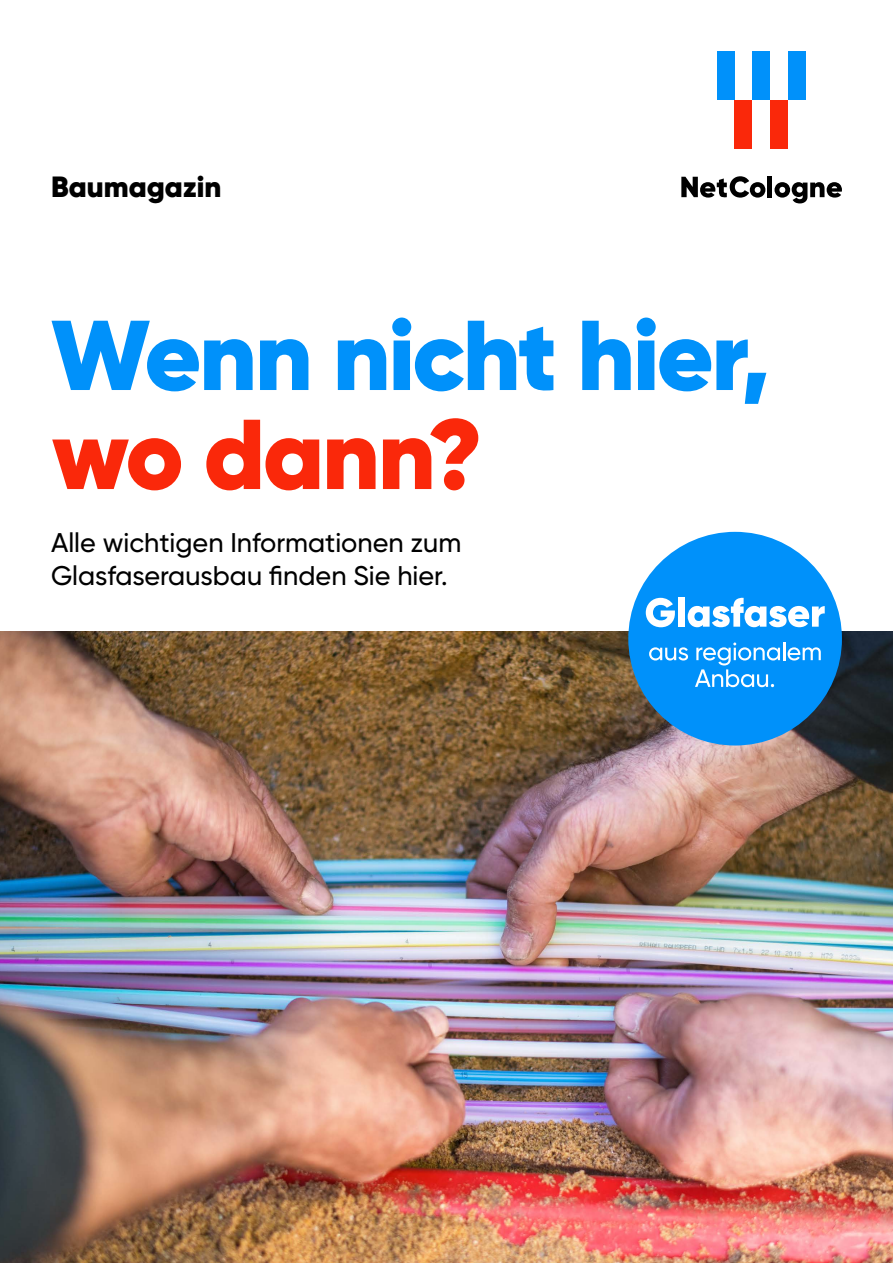
<style>
.page{position:relative;width:893px;height:1263px;background:#fff}
.page>*{position:absolute;margin:0;border:0;box-sizing:border-box;transform-origin:0 0}
.t1{font:900 99px "Gilroy";letter-spacing:-.02em;color:#0091fa}
.t2{font:900 99px "Gilroy";letter-spacing:-.015em;color:#fa280a}
.t3{font:900 29.25px "Gilroy";color:#000}
.t4{font:500 27px/32.4px "Gilroy";color:#000}
</style>
<div class="page">
<img style="left:0;top:631px;width:893px;height:632px">
<div style="left:770px;top:100px;width:18px;height:48px;background:#fa280a"></div>
<div style="left:735px;top:100px;width:17px;height:48px;background:#fa280a"></div>
<div style="left:788px;top:51px;width:17px;height:49px;background:#0091fa"></div>
<div style="left:752px;top:51px;width:18px;height:49px;background:#0091fa"></div>
<div style="left:717px;top:51px;width:18px;height:49px;background:#0091fa"></div>
<svg style="left:681px;top:176px;width:84px;height:22px"></svg>
<div style="left:767px;top:176px;width:5px;height:21px;background:#000"></div>
<svg style="left:774px;top:182px;width:68px;height:21px"></svg>
<div style="left:628px;top:532px;width:214px;height:213px;background:#0091fa;border-radius:50%"></div>
<svg style="left:649px;top:647px;width:39px;height:13px"></svg>
<svg style="left:695px;top:642px;width:126px;height:45px"></svg>
<svg style="left:646px;top:598px;width:29px;height:29px"></svg>
<div style="left:678px;top:597px;width:7px;height:30px;background:#fff"></div>
<svg style="left:688px;top:597px;width:137px;height:30px"></svg>
<p class="t3" style="left:51px;top:168px;width:172px">Baumagazin</p>
<h1 class="t1" style="left:51px;top:292px;width:721px">Wenn nicht hier,</h1>
<h1 class="t2" style="left:51px;top:391px;width:433px">wo dann?</h1>
<p class="t4" style="left:51px;top:527px;width:412px">Alle wichtigen Informationen zum<br>Glasfaserausbau finden Sie hier.</p>
</div>
